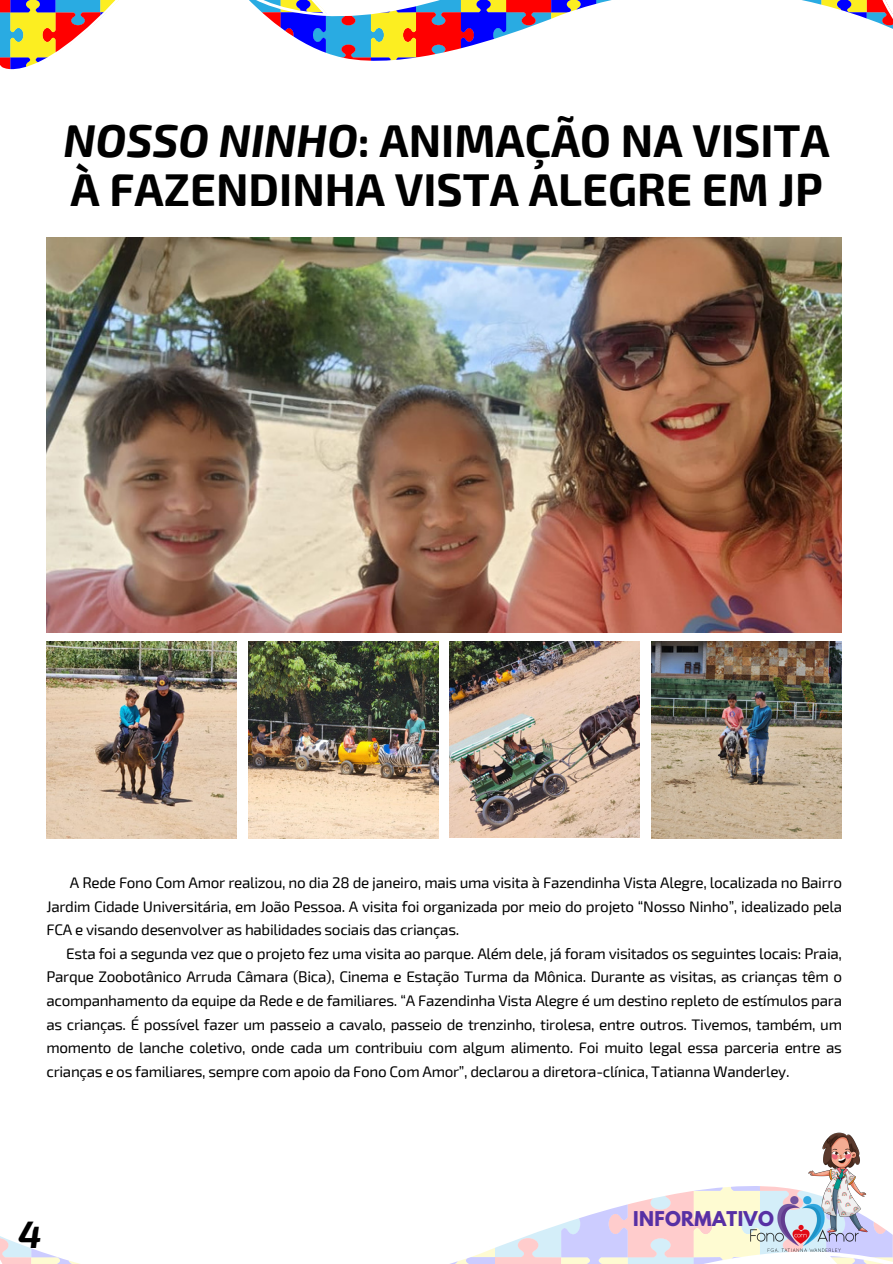
<style>
.page{position:relative;width:893px;height:1264px;background:#fff}
.page>*{position:absolute;margin:0;border:0;box-sizing:border-box;transform-origin:0 0}
.t1{font:700 45px "Exo 2";color:#000}
.t2{font:italic 700 37.5px "Exo 2";color:#000}
.t3{font:700 18px "League Spartan";letter-spacing:.02em;color:#5730a4}
.t4{font:15.3px/23.7px "Exo 2";letter-spacing:-.02em;color:#000;text-align:justify}
.s1{font-style:italic}
</style>
<div class="page">
<img style="left:47px;top:641px;width:190px;height:197px">
<img style="left:248px;top:641px;width:190px;height:197px">
<img style="left:449px;top:641px;width:190px;height:196px">
<img style="left:651px;top:641px;width:190px;height:197px">
<svg style="left:0;top:0;width:892px;height:70px"></svg>
<svg style="left:0;top:1186px;width:892px;height:77px"></svg>
<img style="left:808px;top:1132px;width:84px;height:102px">
<img style="left:745px;top:1182px;width:118px;height:81px">
<img style="left:47px;top:237px;width:794px;height:395px">
<p class="t1" style="left:63px;top:112px;width:767px"><span class="s1">NOSSO NINHO</span>: ANIMAÇÃO NA VISITA</p>
<p class="t1" style="left:71px;top:160px;width:753px">À FAZENDINHA VISTA ALEGRE EM JP</p>
<p class="t4" style="left:47px;top:869px;width:797px;text-indent:23px">A Rede Fono Com Amor realizou, no dia 28 de janeiro, mais uma visita à Fazendinha Vista Alegre, localizada no Bairro Jardim Cidade Universitária, em João Pessoa. A visita foi organizada por meio do projeto “Nosso Ninho”, idealizado pela FCA e visando desenvolver as habilidades sociais das crianças.</p>
<p class="t4" style="left:47px;top:940px;width:797px;text-indent:20px">Esta foi a segunda vez que o projeto fez uma visita ao parque. Além dele, já foram visitados os seguintes locais: Praia, Parque Zoobotânico Arruda Câmara (Bica), Cinema e Estação Turma da Mônica. Durante as visitas, as crianças têm o acompanhamento da equipe da Rede e de familiares. “A Fazendinha Vista Alegre é um destino repleto de estímulos para as crianças. É possível fazer um passeio a cavalo, passeio de trenzinho, tirolesa, entre outros. Tivemos, também, um momento de lanche coletivo, onde cada um contribuiu com algum alimento. Foi muito legal essa parceria entre as crianças e os familiares, sempre com apoio da Fono Com Amor”, declarou a diretora-clínica, Tatianna Wanderley.</p>
<p class="t2" style="left:18px;top:1209px;width:25px">4</p>
<p class="t3" style="left:633px;top:1209px;width:142px">INFORMATIVO</p>
</div>
